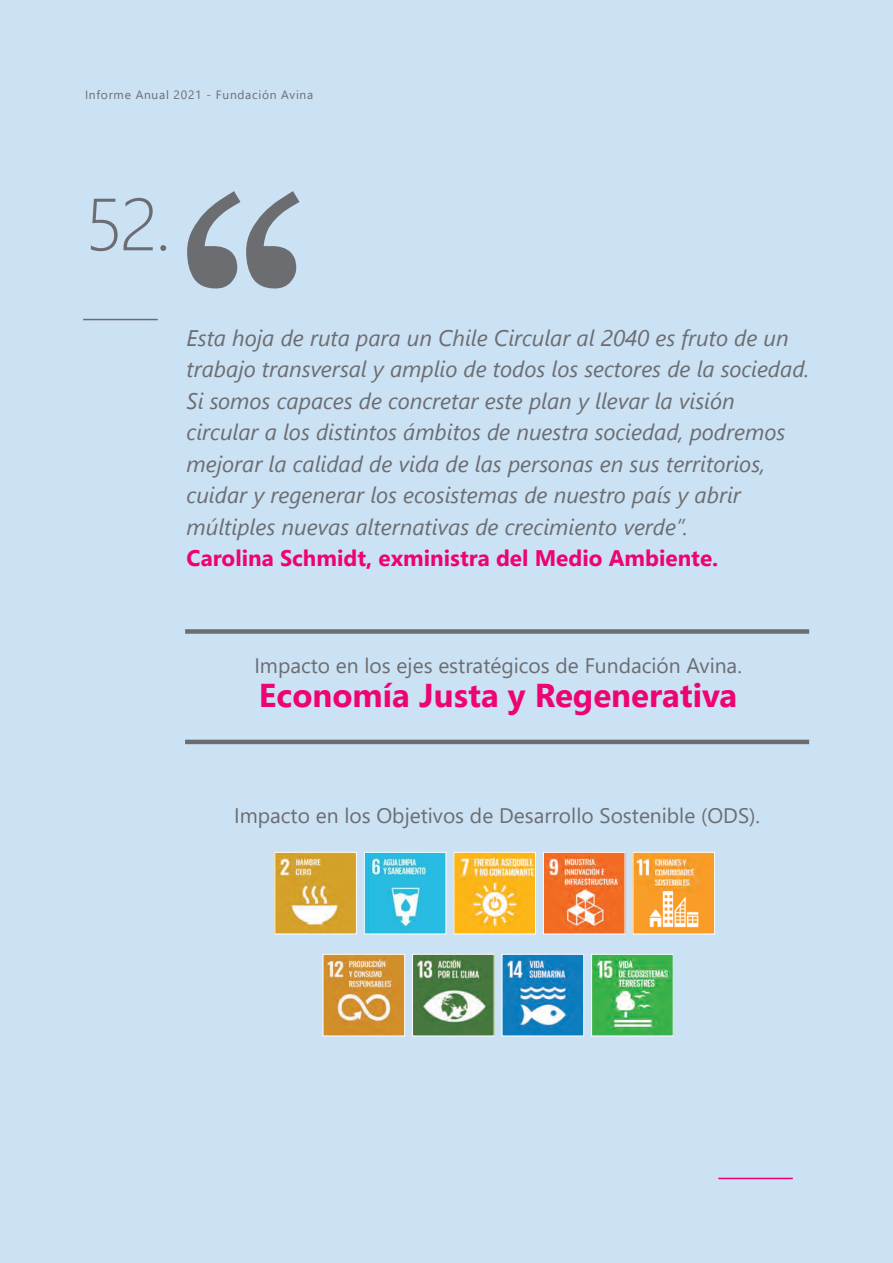
<style>
.page{position:relative;width:893px;height:1263px;background:#cbe1f4}
.page>*{position:absolute;margin:0;border:0;box-sizing:border-box;transform-origin:0 0}
.t1{font:300 73.65px "Segoe UI";color:#6c6d70}
.t2{font:700 33px "Segoe UI";color:#ed0372}
.t3{font:italic 22.5px/31.5px "Segoe UI";color:#6c6d70}
.t4{font:700 22.5px "Segoe UI";color:#ed0372}
.t5{font:21px "Segoe UI";color:#6c6d70}
.t6{font:12px "Segoe UI";letter-spacing:.06em;color:#6c6d70}
</style>
<div class="page">
<hr style="left:83px;top:319px;width:75px;height:1px;background:#6c6d70">
<svg style="left:187px;top:191px;width:112px;height:97px"></svg>
<div style="left:185px;top:629px;width:624px;height:5px;background:#6c6d70"></div>
<hr style="left:185px;top:740px;width:624px;height:4px;background:#6c6d70">
<hr style="left:718px;top:1178px;width:75px;height:1px;background:#ed0372">
<img style="left:276px;top:854px;width:79px;height:78px">
<div style="left:274px;top:852px;width:83px;height:82px;border:1px solid #fff"></div>
<img style="left:366px;top:854px;width:78px;height:78px">
<div style="left:364px;top:852px;width:82px;height:82px;border:1px solid #fff"></div>
<img style="left:455px;top:854px;width:79px;height:78px">
<div style="left:453px;top:852px;width:83px;height:82px;border:1px solid #fff"></div>
<img style="left:545px;top:854px;width:78px;height:78px">
<div style="left:543px;top:852px;width:82px;height:82px;border:1px solid #fff"></div>
<img style="left:325px;top:956px;width:78px;height:78px">
<div style="left:323px;top:954px;width:82px;height:82px;border:1px solid #fff"></div>
<img style="left:414px;top:956px;width:79px;height:78px">
<div style="left:412px;top:954px;width:83px;height:82px;border:1px solid #fff"></div>
<img style="left:504px;top:956px;width:78px;height:78px">
<div style="left:502px;top:954px;width:82px;height:82px;border:1px solid #fff"></div>
<img style="left:593px;top:956px;width:79px;height:78px">
<div style="left:591px;top:954px;width:83px;height:82px;border:1px solid #fff"></div>
<img style="left:634px;top:854px;width:79px;height:78px">
<div style="left:632px;top:852px;width:83px;height:82px;border:1px solid #fff"></div>
<p class="t6" style="left:85px;top:84px;width:230px">Informe Anual 2021 - Fundación Avina</p>
<h1 class="t1" style="left:85px;top:155px;width:88px">52.</h1>
<p class="t3" style="left:187px;top:318px;width:624px">Esta hoja de ruta para un Chile Circular al 2040 es fruto de un trabajo transversal y amplio de todos los sectores de la sociedad.<br>Si somos capaces de concretar este plan y llevar la visión circular a los distintos ámbitos de nuestra sociedad, podremos mejorar la calidad de vida de las personas en sus territorios, cuidar y regenerar los ecosistemas de nuestro país y abrir múltiples nuevas alternativas de crecimiento verde”.</p>
<p class="t4" style="left:187px;top:542px;width:533px">Carolina Schmidt, exministra del Medio Ambiente.</p>
<p class="t5" style="left:254px;top:646px;width:489px">Impacto en los ejes estratégicos de Fundación Avina.</p>
<h2 class="t2" style="left:259px;top:671px;width:480px">Economía Justa y Regenerativa</h2>
<p class="t5" style="left:234px;top:796px;width:527px">Impacto en los Objetivos de Desarrollo Sostenible (ODS).</p>
</div>
